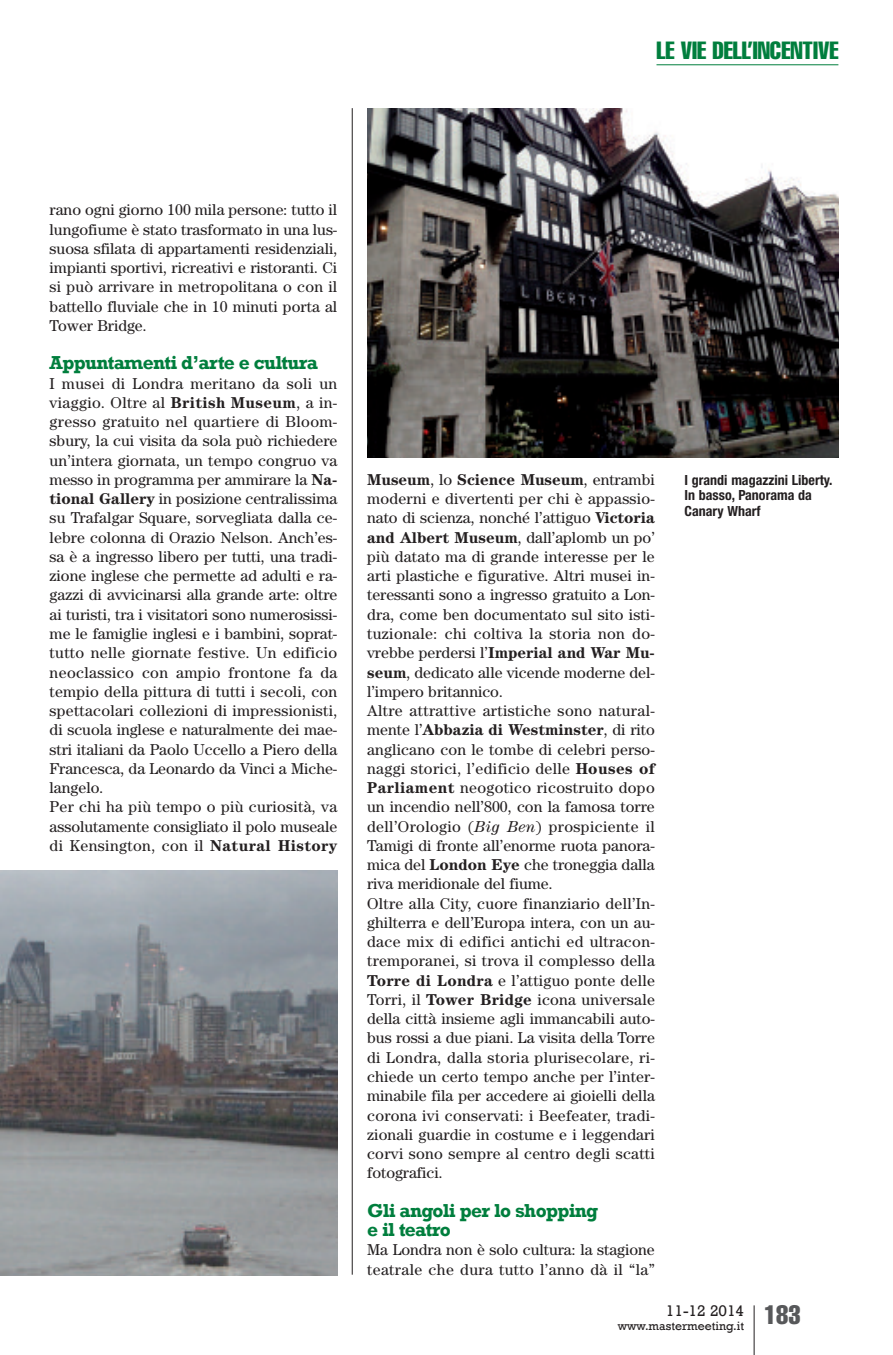
<style>
.page{position:relative;width:893px;height:1355px;background:#fff}
.page>*{position:absolute;margin:0;border:0;box-sizing:border-box;transform-origin:0 0}
.t1{font:extra-condensed 24.5px "Helvetica";color:#007e3d}
.t2{font:700 19.25px/19.2px "Rockwell";letter-spacing:-.035em;color:#007e3d}
.t3{font:15.75px/19.2px "Century";letter-spacing:.005em;color:#231f20}
.t4{font:15.75px "Rockwell";color:#231f20}
.t5{font:700 condensed 14px/15.8px "Helvetica Neue";color:#231f20}
.t6{font:12.25px "Rockwell";color:#231f20}
.s1{font-weight:700}
.s2{font-style:italic}
</style>
<div class="page">
<hr style="left:754px;top:1305px;width:1px;height:49px;background:#231f20">
<hr style="left:656px;top:64px;width:182px;height:1px;background:#007e3d">
<hr style="left:352px;top:108px;width:1px;height:1166px;background:#231f20">
<img style="left:367px;top:108px;width:471px;height:349px">
<img style="left:0;top:870px;width:337px;height:405px">
<h1 class="t1" style="left:656px;top:42px;width:183px">LE VIE DELL’INCENTIVE</h1>
<p class="t3" style="left:50px;top:202px;width:289px;text-align:justify">rano ogni giorno 100 mila persone: tutto il lungofiume è stato trasformato in una lus&shy;suosa sfilata di appartamenti residenziali, impianti sportivi, ricreativi e ristoranti. Ci si può arrivare in metropolitana o con il battello fluviale che in 10 minuti porta al Tower Bridge.</p>
<p class="t2" style="left:50px;top:353px;width:270px">appuntamenti d’arte e cultura</p>
<p class="t3" style="left:50px;top:375px;width:289px">I musei di Londra meritano da soli un viaggio. Oltre al <span class="s1">British Museum</span>, a in&shy;gresso gratuito nel quartiere di Bloom&shy;sbury, la cui visita da sola può richiedere un’intera giornata, un tempo congruo va messo in programma per ammirare la <span class="s1">Na&shy;tional Gallery</span> in posizione centralissima su Trafalgar Square, sorvegliata dalla ce&shy;lebre colonna di Orazio Nelson. Anch’es&shy;sa è a ingresso libero per tutti, una tradi&shy;zione inglese che permette ad adulti e ra&shy;gazzi di avvicinarsi alla grande arte: oltre ai turisti, tra i visitatori sono numerosissi&shy;me le famiglie inglesi e i bambini, soprat&shy;tutto nelle giornate festive. Un edificio neoclassico con ampio frontone fa da tempio della pittura di tutti i secoli, con spettacolari collezioni di impressionisti, di scuola inglese e naturalmente dei mae&shy;stri italiani da Paolo Uccello a Piero della Francesca, da Leonardo da Vinci a Miche&shy;langelo.<br>Per chi ha più tempo o più curiosità, va assolutamente consigliato il polo museale di Kensington, con il <span class="s1">Natural History</span></p>
<p class="t3" style="left:367px;top:471px;width:289px"><span class="s1">Museum</span>, lo <span class="s1">Science Museum</span>, entrambi moderni e divertenti per chi è appassio&shy;nato di scienza, nonché l’attiguo <span class="s1">Victoria and Albert Museum</span>, dall’aplomb un po’ più datato ma di grande interesse per le arti plastiche e figurative. Altri musei in&shy;teressanti sono a ingresso gratuito a Lon&shy;dra, come ben documentato sul sito isti&shy;tuzionale: chi coltiva la storia non do&shy;vrebbe perdersi l’<span class="s1">Imperial and War Mu&shy;seum</span>, dedicato alle vicende moderne del&shy;l’impero britannico.<br>Altre attrattive artistiche sono natural&shy;mente l’<span class="s1">Abbazia di Westminster</span>, di rito anglicano con le tombe di celebri perso&shy;naggi storici, l’edificio delle <span class="s1">Houses of Parliament</span> neogotico ricostruito dopo un incendio nell’800, con la famosa torre dell’Orologio (<span class="s2">Big Ben</span>) prospiciente il Tamigi di fronte all’enorme ruota panora&shy;mica del <span class="s1">London Eye</span> che troneggia dalla riva meridionale del fiume.<br>Oltre alla City, cuore finanziario dell’In&shy;ghilterra e dell’Europa intera, con un au&shy;dace mix di edifici antichi ed ultracon&shy;tremporanei, si trova il complesso della <span class="s1">Torre di Londra</span> e l’attiguo ponte delle Torri, il <span class="s1">Tower Bridge</span> icona universale della città insieme agli immancabili auto&shy;bus rossi a due piani. La visita della Torre di Londra, dalla storia plurisecolare, ri&shy;chiede un certo tempo anche per l’inter&shy;minabile fila per accedere ai gioielli della corona ivi conservati: i Beefeater, tradi&shy;zionali guardie in costume e i leggendari corvi sono sempre al centro degli scatti fotografici.</p>
<p class="t2" style="left:367px;top:1200px;width:233px">Gli angoli per lo shopping e il teatro</p>
<p class="t3" style="left:367px;top:1241px;width:289px">Ma Londra non è solo cultura: la stagione teatrale che dura tutto l’anno dà il “la”</p>
<p class="t5" style="left:685px;top:473px;width:150px">I grandi magazzini Liberty.<br>In basso, Panorama da<br>Canary Wharf</p>
<p class="t6" style="left:618px;top:1318px;width:184px">www.mastermeeting.it <sup>183</sup></p>
<p class="t4" style="left:666px;top:1300px;width:80px">11-12 2014</p>
</div>
